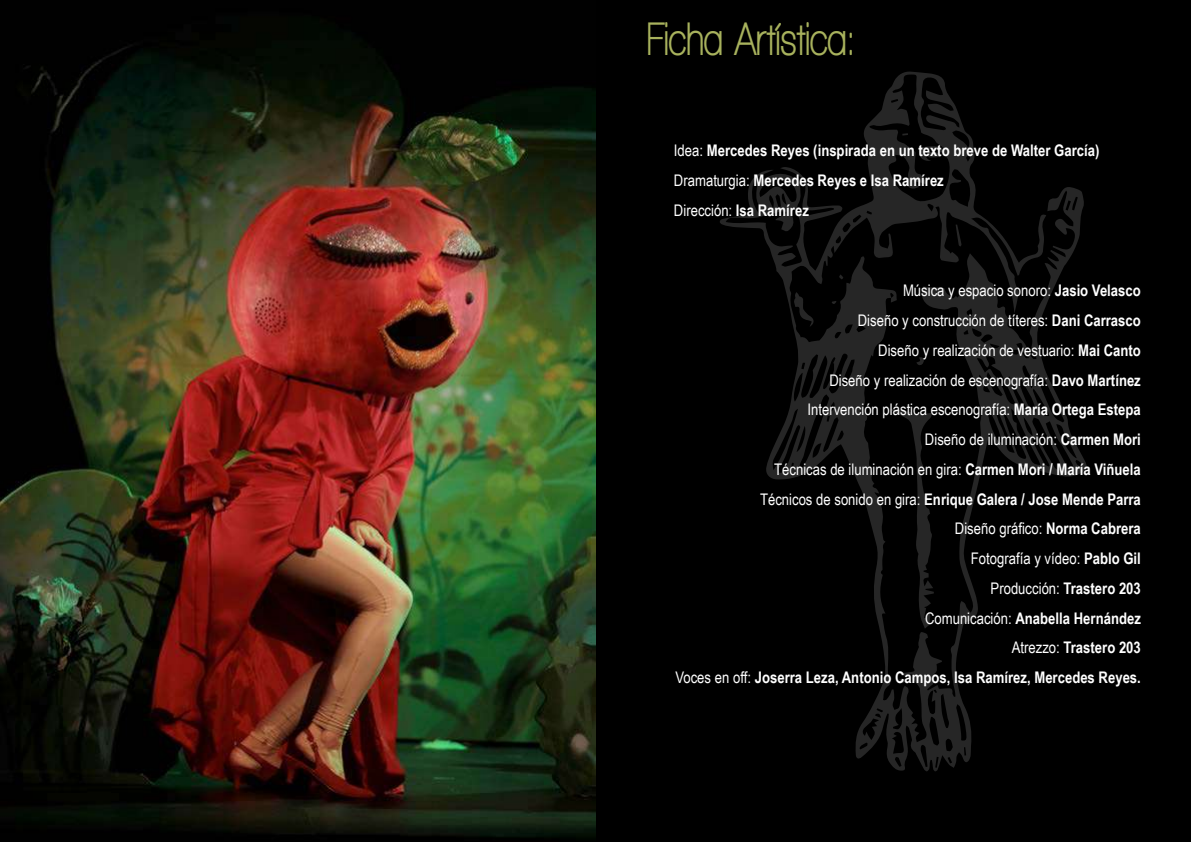
<style>
.page{position:relative;width:1191px;height:842px;background:#fff}
.page>*{position:absolute;margin:0;border:0;box-sizing:border-box;transform-origin:0 0}
.t1{font:700 condensed 48px "Walkway";color:#a8b25d}
.t2{font:16px/29.7px "Arial Narrow";color:#fff;text-align:right}
.t3{font:700 16px/29.7px "Arial Narrow";color:#fff}
.s1{font-weight:400}
.s2{font-weight:700}
</style>
<div class="page">
<div style="left:0;top:0;width:1190px;height:842px;background:#000"></div>
<svg style="left:720px;top:71px;width:367px;height:700px"></svg>
<svg style="left:890px;top:409px;width:44px;height:220px"></svg>
<svg style="left:792px;top:292px;width:23px;height:35px"></svg>
<svg style="left:955px;top:224px;width:6px;height:23px"></svg>
<svg style="left:916px;top:357px;width:8px;height:9px"></svg>
<svg style="left:899px;top:679px;width:7px;height:4px"></svg>
<svg style="left:839px;top:274px;width:4px;height:5px"></svg>
<svg style="left:831px;top:301px;width:5px;height:3px"></svg>
<svg style="left:796px;top:426px;width:8px;height:26px"></svg>
<svg style="left:989px;top:343px;width:10px;height:3px"></svg>
<svg style="left:926px;top:151px;width:14px;height:7px"></svg>
<svg style="left:902px;top:133px;width:6px;height:3px"></svg>
<img style="left:0;top:33px;width:595px;height:804px">
<h1 class="t1" style="left:647px;top:13px;width:209px">Ficha Artística:</h1>
<p class="t3" style="left:674px;top:135px;width:427px"><span class="s1">Idea:</span> Mercedes Reyes (inspirada en un texto breve de Walter García)<br><span class="s1">Dramaturgia:</span> Mercedes Reyes e Isa Ramírez<br><span class="s1">Dirección:</span> Isa Ramírez</p>
<p class="t2" style="left:675px;top:275px;width:467px">Música y espacio sonoro: <span class="s2">Jasio Velasco<br></span>Diseño y construcción de títeres: <span class="s2">Dani Carrasco<br></span>Diseño y realización de vestuario: <span class="s2">Mai Canto<br></span>Diseño y realización de escenografía: <span class="s2">Davo Martínez<br></span>Intervención plástica escenografía: <span class="s2">María Ortega Estepa<br></span>Diseño de iluminación: <span class="s2">Carmen Mori<br></span>Técnicas de iluminación en gira: <span class="s2">Carmen Mori / María Viñuela<br></span>Técnicos de sonido en gira: <span class="s2">Enrique Galera / Jose Mende Parra<br></span>Diseño gráfico: <span class="s2">Norma Cabrera<br></span>Fotografía y vídeo: <span class="s2">Pablo Gil<br></span>Producción: <span class="s2">Trastero 203<br></span>Comunicación: <span class="s2">Anabella Hernández<br></span>Atrezzo: <span class="s2">Trastero 203<br></span>Voces en off: <span class="s2">Joserra Leza, Antonio Campos, Isa Ramírez, Mercedes Reyes.</span></p>
</div>
